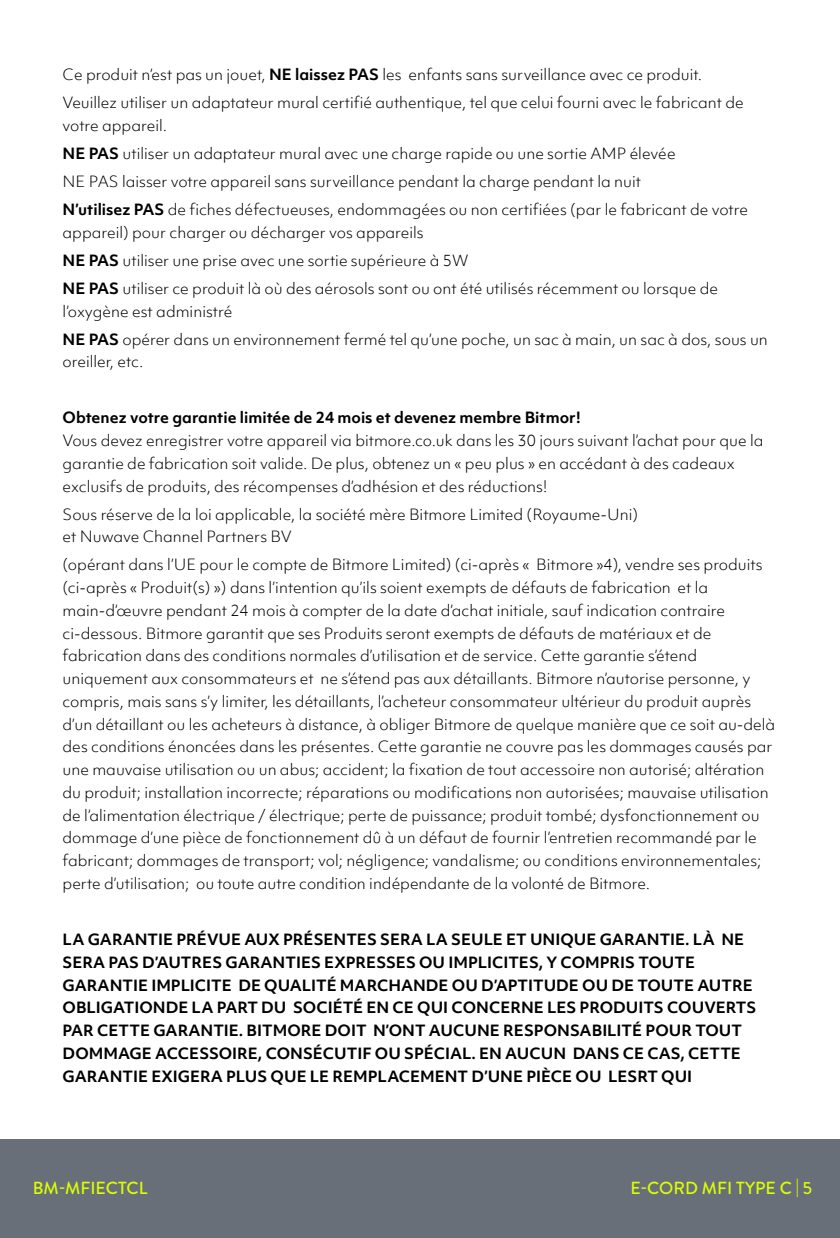
<style>
.page{position:relative;width:840px;height:1238px;background:#fff}
.page>*{position:absolute;margin:0;border:0;box-sizing:border-box;transform-origin:0 0}
.t1{font:500 17.5px "Brandon Grotesque";color:#dbff01}
.t2{font:300 14.88px/22.8px "Objektiv Mk 1";color:#000}
.t3{font:700 14.88px/22.8px "Objektiv Mk 1";color:#000}
.s1{font-weight:700}
</style>
<div class="page">
<div style="left:0;top:1139px;width:840px;height:98px;background:#696f79"></div>
<p class="t2" style="left:63px;top:61px;width:683px;line-height:28px">Ce produit n’est pas un jouet, <span class="s1">NE laissez PAS</span> les enfants sans surveillance avec ce produit.<br>Veuillez utiliser un adaptateur mural certifié authentique, tel que celui fourni avec le fabricant de</p>
<p class="t2" style="left:63px;top:111px;width:687px;line-height:28px">votre appareil.<br><span class="s1">NE PAS</span> utiliser un adaptateur mural avec une charge rapide ou une sortie AMP élevée<br>NE PAS laisser votre appareil sans surveillance pendant la charge pendant la nuit<br><span class="s1">N’utilisez PAS</span> de fiches défectueuses, endommagées ou non certifiées (par le fabricant de votre</p>
<p class="t2" style="left:63px;top:218px;width:657px;line-height:28px">appareil) pour charger ou décharger vos appareils<br><span class="s1">NE PAS</span> utiliser une prise avec une sortie supérieure à 5W<br><span class="s1">NE PAS</span> utiliser ce produit là où des aérosols sont ou ont été utilisés récemment ou lorsque de</p>
<p class="t2" style="left:63px;top:297px;width:707px;line-height:28px">l’oxygène est administré<br><span class="s1">NE PAS</span> opérer dans un environnement fermé tel qu’une poche, un sac à main, un sac à dos, sous un</p>
<p class="t2" style="left:63px;top:350px;width:83px">oreiller, etc.</p>
<p class="t3" style="left:63px;top:406px;width:520px">Obtenez votre garantie limitée de 24 mois et devenez membre Bitmor!</p>
<p class="t2" style="left:63px;top:429px;width:702px">Vous devez enregistrer votre appareil via bitmore.co.uk dans les 30 jours suivant l’achat pour que la garantie de fabrication soit valide. De plus, obtenez un « peu plus » en accédant à des cadeaux exclusifs de produits, des récompenses d’adhésion et des réductions!</p>
<p class="t2" style="left:63px;top:502px;width:577px">Sous réserve de la loi applicable, la société mère Bitmore Limited (Royaume-Uni) et Nuwave Channel Partners BV</p>
<p class="t2" style="left:63px;top:553px;width:714px">(opérant dans l’UE pour le compte de Bitmore Limited) (ci-après « Bitmore »4), vendre ses produits (ci-après « Produit(s) ») dans l’intention qu’ils soient exempts de défauts de fabrication et la main-d’œuvre pendant 24 mois à compter de la date d’achat initiale, sauf indication contraire ci-dessous. Bitmore garantit que ses Produits seront exempts de défauts de matériaux et de fabrication dans des conditions normales d’utilisation et de service. Cette garantie s’étend uniquement aux consommateurs et ne s’étend pas aux détaillants. Bitmore n’autorise personne, y compris, mais sans s’y limiter, les détaillants, l’acheteur consommateur ultérieur du produit auprès d’un détaillant ou les acheteurs à distance, à obliger Bitmore de quelque manière que ce soit au-delà des conditions énoncées dans les présentes. Cette garantie ne couvre pas les dommages causés par une mauvaise utilisation ou un abus; accident; la fixation de tout accessoire non autorisé; altération du produit; installation incorrecte; réparations ou modifications non autorisées; mauvaise utilisation de l’alimentation électrique / électrique; perte de puissance; produit tombé; dysfonctionnement ou dommage d’une pièce de fonctionnement dû à un défaut de fournir l’entretien recommandé par le fabricant; dommages de transport; vol; négligence; vandalisme; ou conditions environnementales; perte d’utilisation; ou toute autre condition indépendante de la volonté de Bitmore.</p>
<p class="t3" style="left:63px;top:927px;width:695px">LA GARANTIE PRÉVUE AUX PRÉSENTES SERA LA SEULE ET UNIQUE GARANTIE. LÀ NE SERA PAS D’AUTRES GARANTIES EXPRESSES OU IMPLICITES, Y COMPRIS TOUTE GARANTIE IMPLICITE DE QUALITÉ MARCHANDE OU D’APTITUDE OU DE TOUTE AUTRE OBLIGATIONDE LA PART DU SOCIÉTÉ EN CE QUI CONCERNE LES PRODUITS COUVERTS PAR CETTE GARANTIE. BITMORE DOIT N’ONT AUCUNE RESPONSABILITÉ POUR TOUT DOMMAGE ACCESSOIRE, CONSÉCUTIF OU SPÉCIAL. EN AUCUN DANS CE CAS, CETTE GARANTIE EXIGERA PLUS QUE LE REMPLACEMENT D’UNE PIÈCE OU LESRT QUI</p>
<p class="t1" style="left:33px;top:1175px;width:116px">BM-MFIECTCL</p>
<p class="t1" style="left:631px;top:1175px;width:183px">E-CORD MFI TYPE C | 5</p>
</div>
